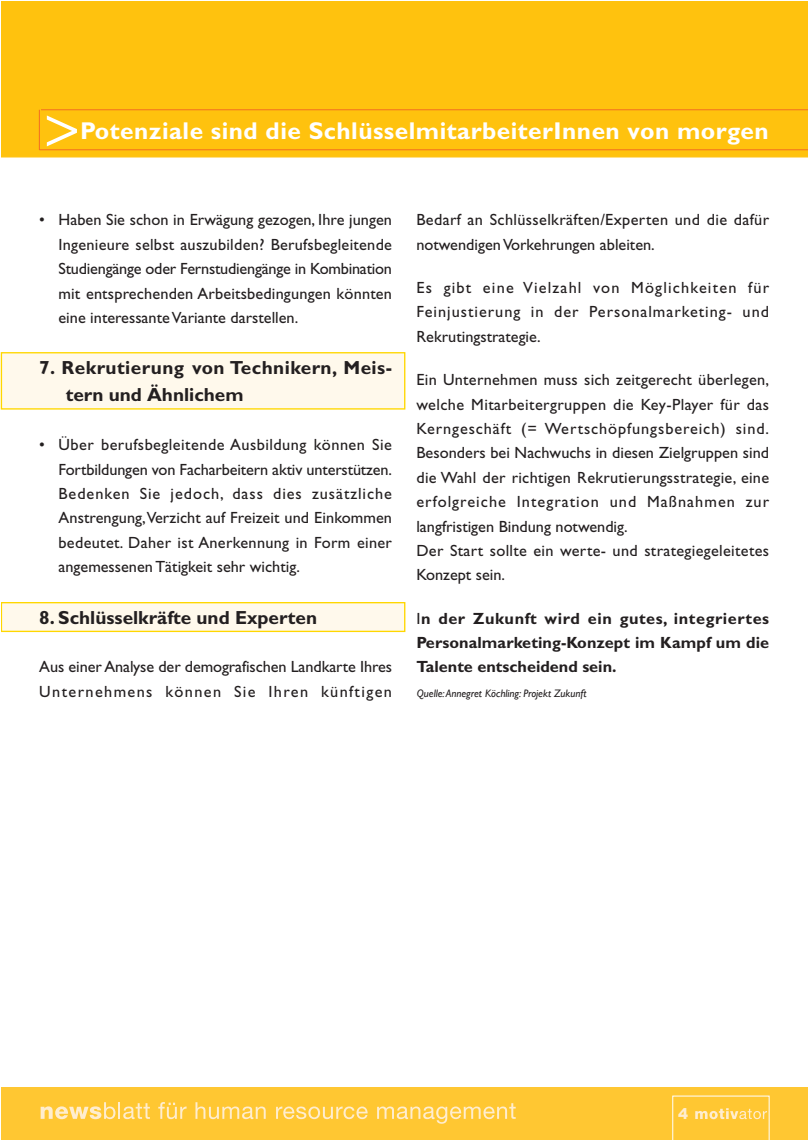
<style>
.page{position:relative;width:808px;height:1140px;background:#fff}
.page>*{position:absolute;margin:0;border:0;box-sizing:border-box;transform-origin:0 0}
.t1{font:700 24.45px "Gill Sans";letter-spacing:.02em;color:#fff}
.t2{font:700 18.9px/27.2px "Gill Sans";letter-spacing:.025em;color:#231f20}
.t3{font:700 18.9px "Gill Sans";color:#231f20}
.t4{font:16.2px/24.5px "Gill Sans";letter-spacing:.015em;color:#231f20;text-align:justify}
.t5{font:700 16.2px/24.5px "Gill Sans";color:#231f20;text-align:justify}
.t6{font:16.2px/24.5px "Gill Sans";letter-spacing:-.005em;color:#231f20}
.t7{font:900 14.85px "Arial";color:#ffedce}
.t8{font:italic 10.8px "Gill Sans";color:#231f20}
.s1{font-weight:400}
</style>
<div class="page">
<div style="left:1px;top:1087px;width:806px;height:53px;background:#ffc732"></div>
<svg style="left:41px;top:1102px;width:109px;height:17px"></svg>
<svg style="left:158px;top:1102px;width:28px;height:17px"></svg>
<svg style="left:195px;top:1102px;width:71px;height:17px"></svg>
<svg style="left:276px;top:1106px;width:91px;height:13px"></svg>
<svg style="left:377px;top:1103px;width:138px;height:20px"></svg>
<div style="left:1px;top:352px;width:404px;height:57px;background:#fff9ec;border:1px solid #ffd700"></div>
<div style="left:1px;top:602px;width:404px;height:30px;background:#fff9ec;border:1px solid #ffd700"></div>
<div style="left:1px;top:1px;width:806px;height:156px;background:#ffc20e"></div>
<hr style="left:41px;top:109px;width:766px;height:1px;background:#f36e21">
<hr style="left:39px;top:149px;width:768px;height:1px;background:#f36e21">
<hr style="left:39px;top:110px;width:1px;height:40px;background:#f36e21">
<svg style="left:47px;top:115px;width:30px;height:31px"></svg>
<svg style="left:672px;top:1095px;width:97px;height:45px"></svg>
<h1 class="t1" style="left:80px;top:122px;width:690px">Potenziale sind die SchlüsselmitarbeiterInnen von morgen</h1>
<p class="t4" style="left:58px;top:209px;width:335px;text-indent:-19px">• Haben Sie schon in Erwägung gezogen, Ihre jungen Ingenieure selbst auszubilden? Berufsbegleitende Studiengänge oder Fernstudiengänge in Kombination mit entsprechenden Arbeitsbedingungen könnten eine interessante Variante darstellen.</p>
<p class="t2" style="left:66px;top:356px;width:328px;text-indent:-26px">7. Rekrutierung von Technikern, Meis&shy;tern und Ähnlichem</p>
<p class="t4" style="left:58px;top:434px;width:335px;text-indent:-19px">• Über berufsbegleitende Ausbildung können Sie Fortbildungen von Facharbeitern aktiv unterstützen.<br>Bedenken Sie jedoch, dass dies zusätzliche Anstrengung,Verzicht auf Freizeit und Einkommen bedeutet. Daher ist Anerkennung in Form einer angemessenen Tätigkeit sehr wichtig.</p>
<p class="t3" style="left:39px;top:611px;width:279px">8. Schlüsselkräfte und Experten</p>
<p class="t6" style="left:39px;top:656px;width:354px">Aus einer Analyse der demografischen Landkarte Ihres<br>Unternehmens können Sie Ihren künftigen</p>
<p class="t4" style="left:416px;top:209px;width:354px">Bedarf an Schlüsselkräften/Experten und die dafür notwendigen Vorkehrungen ableiten.</p>
<p class="t4" style="left:416px;top:277px;width:354px">Es gibt eine Vielzahl von Möglichkeiten für Feinjustierung in der Personalmarketing- und Rekrutingstrategie.</p>
<p class="t4" style="left:416px;top:369px;width:354px;text-align:left">Ein Unternehmen muss sich zeitgerecht überlegen, welche Mitarbeitergruppen die Key-Player für das Kerngeschäft (= Wertschöpfungsbereich) sind.<br>Besonders bei Nachwuchs in diesen Zielgruppen sind die Wahl der richtigen Rekrutierungsstrategie, eine erfolgreiche Integration und Maßnahmen zur langfristigen Bindung notwendig.<br>Der Start sollte ein werte- und strategiegeleitetes Konzept sein.</p>
<p class="t5" style="left:416px;top:608px;width:354px"><span class="s1">I</span>n der Zukunft wird ein gutes, integriertes Personalmarketing-Konzept im Kampf um die Talente entscheidend sein.</p>
<p class="t8" style="left:416px;top:687px;width:171px">Quelle: Annegret Köchling: Projekt Zukunft</p>
<p class="t7" style="left:678px;top:1102px;width:11px">4</p>
</div>
